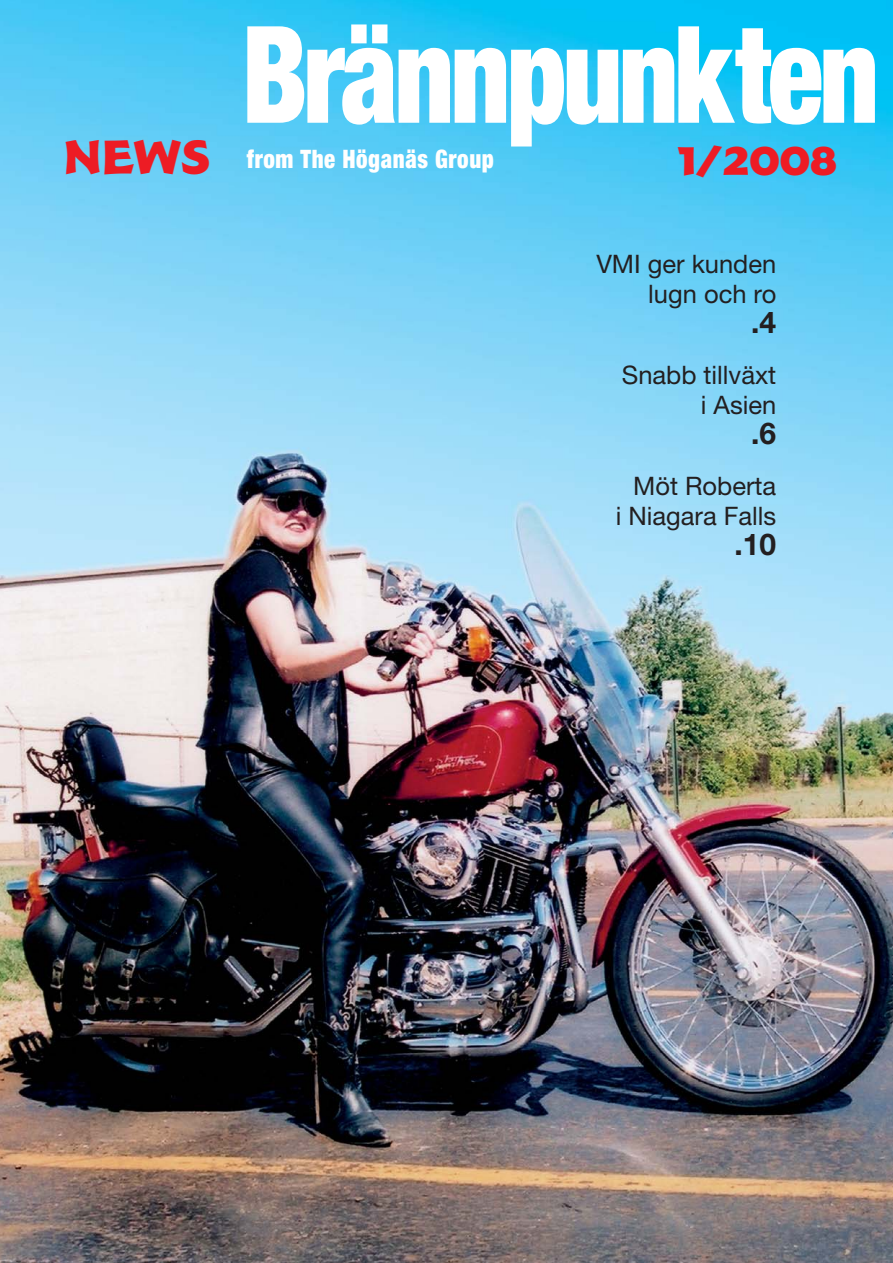
<style>
.page{position:relative;width:893px;height:1263px;background:#fff}
.page>*{position:absolute;margin:0;border:0;box-sizing:border-box;transform-origin:0 0}
.t1{font:900 condensed 135px "Helvetica Neue";letter-spacing:-.03em;color:#fff;scale:.85 1}
.t2{font:37.5px "Hoffmann Black Titling";color:#ed1c24}
.t3{font:700 30px "Helvetica Neue";color:#231f20}
.t4{font:25.5px/30px "Helvetica Neue";color:#231f20;text-align:right}
.t5{font:900 condensed 25.5px "Helvetica Neue";letter-spacing:.025em;color:#fff;scale:.9 1}
.s1{font-family:"Hoffmann Black Titling";font-weight:400;font-stretch:normal;font-size:45px;color:#ed1c24}
</style>
<div class="page">
<img style="left:0;top:0;width:892px;height:1263px">
<h1 class="t1" style="left:242px;top:26px;width:751px">Brännpunkten</h1>
<p class="t5" style="left:64px;top:150px;width:479px"><span class="s1">NEWS</span> from The Höganäs Group</p>
<h2 class="t2" style="left:679px;top:140px;width:160px">1/2008</h2>
<p class="t4" style="left:596px;top:251px;width:181px">VMI ger kunden lugn och ro</p>
<p class="t3" style="left:751px;top:312px;width:27px">.4</p>
<p class="t4" style="left:622px;top:362px;width:156px">Snabb tillväxt i Asien</p>
<p class="t3" style="left:751px;top:423px;width:27px">.6</p>
<p class="t4" style="left:616px;top:473px;width:162px">Möt Roberta<br>i Niagara Falls</p>
<p class="t3" style="left:734px;top:534px;width:43px">.10</p>
</div>
